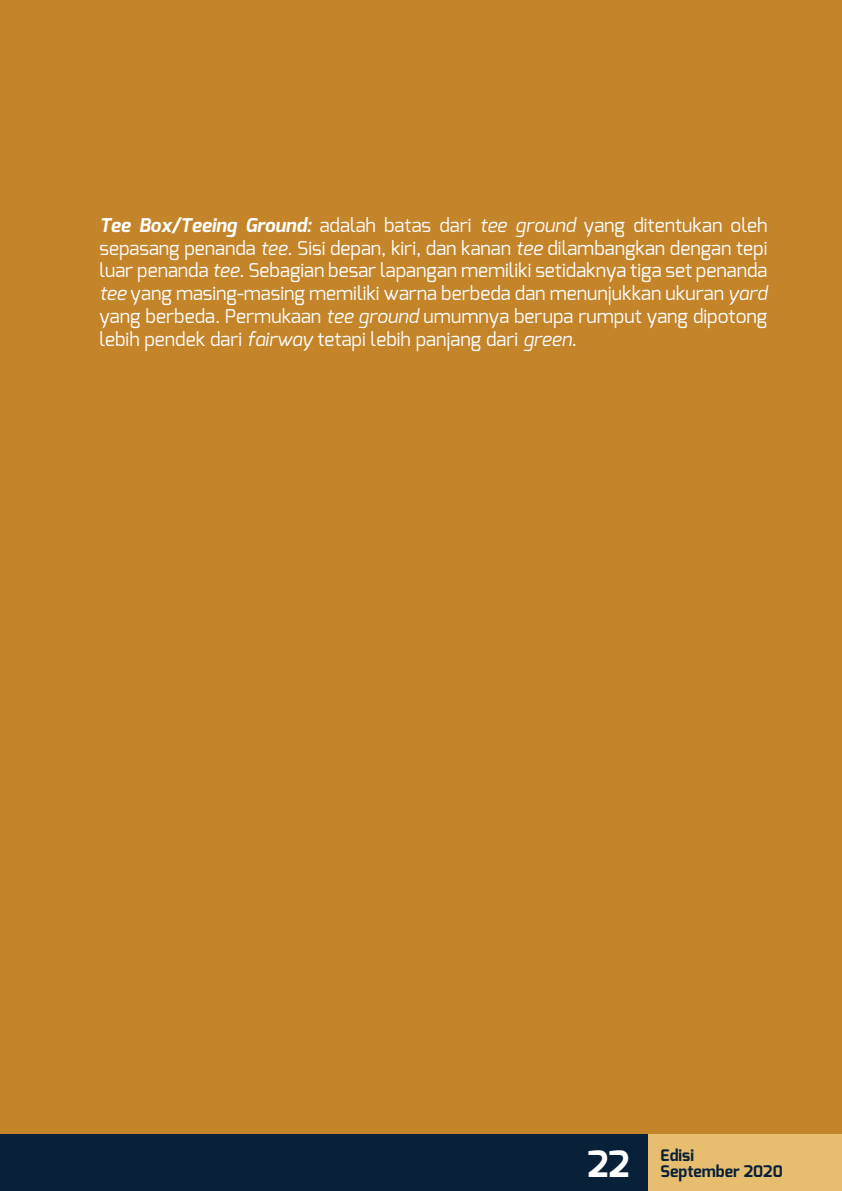
<style>
.page{position:relative;width:842px;height:1191px;background:#c3842a}
.page>*{position:absolute;margin:0;border:0;box-sizing:border-box;transform-origin:0 0}
.t1{font:700 36px "Exo";color:#fff}
.t2{font:19px/22.8px "Exo";color:#fff;text-align:justify}
.t3{font:700 16px/16px "Exo";color:#092039}
.s1{font-weight:700;font-style:italic}
.s2{font-style:italic}
</style>
<div class="page">
<div style="left:0;top:1134px;width:842px;height:57px;background:#e7be6f"></div>
<div style="left:0;top:1134px;width:648px;height:57px;background:#092039"></div>
<p class="t2" style="left:99px;top:213px;width:669px"><span class="s1">Tee Box/Teeing Ground:</span> adalah batas dari <span class="s2">tee ground</span> yang ditentukan oleh sepasang penanda <span class="s2">tee</span>. Sisi depan, kiri, dan kanan <span class="s2">tee</span> dilambangkan dengan tepi luar penanda <span class="s2">tee</span>. Sebagian besar lapangan memiliki setidaknya tiga set penanda <span class="s2">tee</span> yang masing-masing memiliki warna berbeda dan menunjukkan ukuran <span class="s2">yard </span>yang berbeda. Permukaan <span class="s2">tee ground</span> umumnya berupa rumput yang dipotong lebih pendek dari <span class="s2">fairway</span> tetapi lebih panjang dari <span class="s2">green</span>.</p>
<h1 class="t1" style="left:587px;top:1140px;width:44px">22</h1>
<p class="t3" style="left:660px;top:1146px;width:124px">Edisi<br>September 2020</p>
</div>
